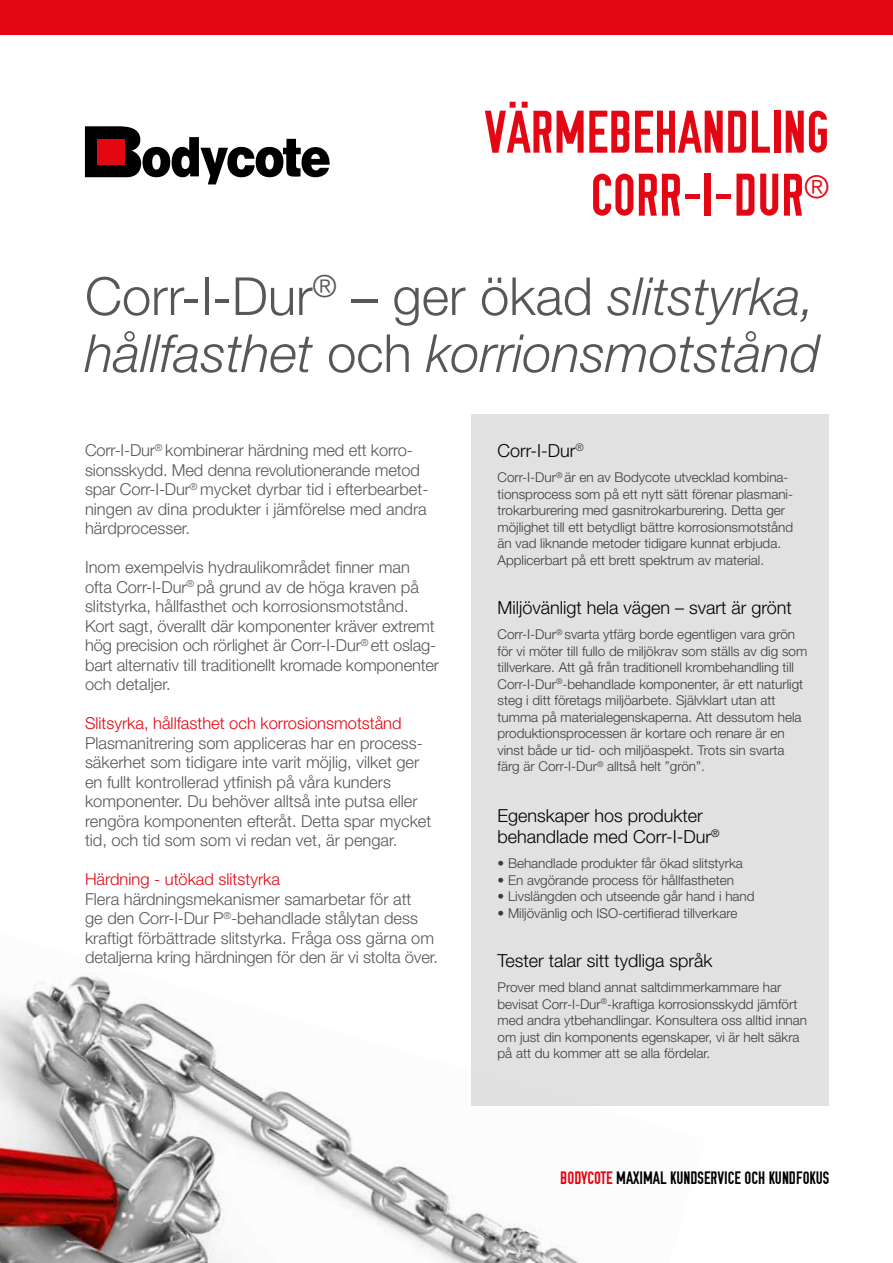
<style>
.page{position:relative;width:893px;height:1263px;background:#fff}
.page>*{position:absolute;margin:0;border:0;box-sizing:border-box;transform-origin:0 0}
.t1{font:60px/63px "OSP DIN";color:#e30613;text-align:right}
.t2{font:italic 300 52.5px/57px "Helvetica Neue LT Pro";color:#575756}
.t3{font:300 18px/21px "Helvetica Neue LT Pro";color:#000}
.t4{font:18px "OSP DIN";color:#000}
.t5{font:300 16.5px/19.5px "Helvetica Neue LT Pro";color:#575756}
.t6{font:300 16.5px "Helvetica Neue LT Pro";color:#e30613}
.t7{font:300 13.5px/16.5px "Helvetica Neue LT Pro";color:#3c3c3b}
.s1{font-style:normal}
.s2{color:#e30613}
</style>
<div class="page">
<img style="left:0;top:976px;width:579px;height:287px">
<div style="left:0;top:0;width:893px;height:34px;background:#e30613"></div>
<svg style="left:84px;top:126px;width:246px;height:59px"></svg>
<div style="left:98px;top:139px;width:27px;height:25px;background:#e30613"></div>
<div style="left:471px;top:414px;width:357px;height:692px;background:#e1e1e1"></div>
<h1 class="t1" style="left:484px;top:102px;width:347px">VÄRMEBEHANDLING<br>CORR-I-DUR<sup>®</sup></h1>
<h2 class="t2" style="left:85px;top:267px;width:737px"><span class="s1">Corr-I-Dur</span><sup>®</sup> <span class="s1">– ger ökad</span> slitstyrka, hållfasthet <span class="s1">och</span> korrionsmotstånd</h2>
<p class="t5" style="left:85px;top:440px;width:345px">Corr-I-Dur<sup>®</sup> kombinerar härdning med ett korro&shy;sionsskydd. Med denna revolutionerande metod spar Corr-I-Dur<sup>®</sup> mycket dyrbar tid i efterbearbet&shy;ningen av dina produkter i jämförelse med andra härdprocesser.</p>
<p class="t5" style="left:85px;top:557px;width:356px">Inom exempelvis hydraulikområdet finner man ofta Corr-I-Dur<sup>®</sup> på grund av de höga kraven på slitstyrka, hållfasthet och korrosionsmotstånd.<br>Kort sagt, överallt där komponenter kräver extremt hög precision och rörlighet är Corr-I-Dur<sup>®</sup> ett oslag&shy;bart alternativ till traditionellt kromade komponenter och detaljer.</p>
<p class="t6" style="left:85px;top:713px;width:318px">Slitsyrka, hållfasthet och korrosionsmotstånd</p>
<p class="t5" style="left:85px;top:733px;width:348px">Plasmanitrering som appliceras har en process&shy;säkerhet som tidigare inte varit möjlig, vilket ger en fullt kontrollerad ytfinish på våra kunders komponenter. Du behöver alltså inte putsa eller rengöra komponenten efteråt. Detta spar mycket tid, och tid som som vi redan vet, är pengar.</p>
<p class="t6" style="left:85px;top:869px;width:196px">Härdning - utökad slitstyrka</p>
<p class="t5" style="left:85px;top:889px;width:354px">Flera härdningsmekanismer samarbetar för att<br>ge den Corr-I-Dur P<sup>®</sup>-behandlade stålytan dess kraftigt förbättrade slitstyrka. Fråga oss gärna om detaljerna kring härdningen för den är vi stolta över.</p>
<h3 class="t3" style="left:497px;top:440px;width:88px">Corr-I-Dur<sup>®</sup></h3>
<p class="t7" style="left:497px;top:469px;width:297px">Corr-I-Dur<sup>®</sup> är en av Bodycote utvecklad kombina&shy;tionsprocess som på ett nytt sätt förenar plasmani&shy;trokarburering med gasnitrokarburering. Detta ger möjlighet till ett betydligt bättre korrosionsmotstånd än vad liknande metoder tidigare kunnat erbjuda.<br>Applicerbart på ett brett spektrum av material.</p>
<h3 class="t3" style="left:497px;top:597px;width:296px">Miljövänligt hela vägen – svart är grönt</h3>
<p class="t7" style="left:497px;top:626px;width:311px">Corr-I-Dur<sup>®</sup> svarta ytfärg borde egentligen vara grön för vi möter till fullo de miljökrav som ställs av dig som tillverkare. Att gå från traditionell krombehandling till Corr-I-Dur<sup>®</sup>-behandlade komponenter, är ett naturligt steg i ditt företags miljöarbete. Självklart utan att tumma på materialegenskaperna. Att dessutom hela produktionsprocessen är kortare och renare är en vinst både ur tid- och miljöaspekt. Trots sin svarta färg är Corr-I-Dur<sup>®</sup> alltså helt ”grön”.</p>
<h3 class="t3" style="left:497px;top:805px;width:224px">Egenskaper hos produkter behandlade med Corr-I-Dur<sup>®</sup></h3>
<p class="t7" style="left:497px;top:855px;width:247px">• Behandlade produkter får ökad slitstyrka</p>
<p class="t7" style="left:497px;top:871px;width:238px">• En avgörande process för hållfastheten</p>
<p class="t7" style="left:497px;top:888px;width:259px">• Livslängden och utseende går hand i hand</p>
<p class="t7" style="left:497px;top:904px;width:241px">• Miljövänlig och ISO-certifierad tillverkare</p>
<h3 class="t3" style="left:497px;top:950px;width:217px">Tester talar sitt tydliga språk</h3>
<p class="t7" style="left:497px;top:979px;width:311px">Prover med bland annat saltdimmerkammare har bevisat Corr-I-Dur<sup>®</sup>-kraftiga korrosionsskydd jämfört med andra ytbehandlingar. Konsultera oss alltid innan om just din komponents egenskaper, vi är helt säkra på att du kommer att se alla fördelar.</p>
<h3 class="t4" style="left:560px;top:1168px;width:271px"><span class="s2">BODYCOTE</span> MAXIMAL KUNDSERVICE OCH KUNDFOKUS</h3>
</div>
